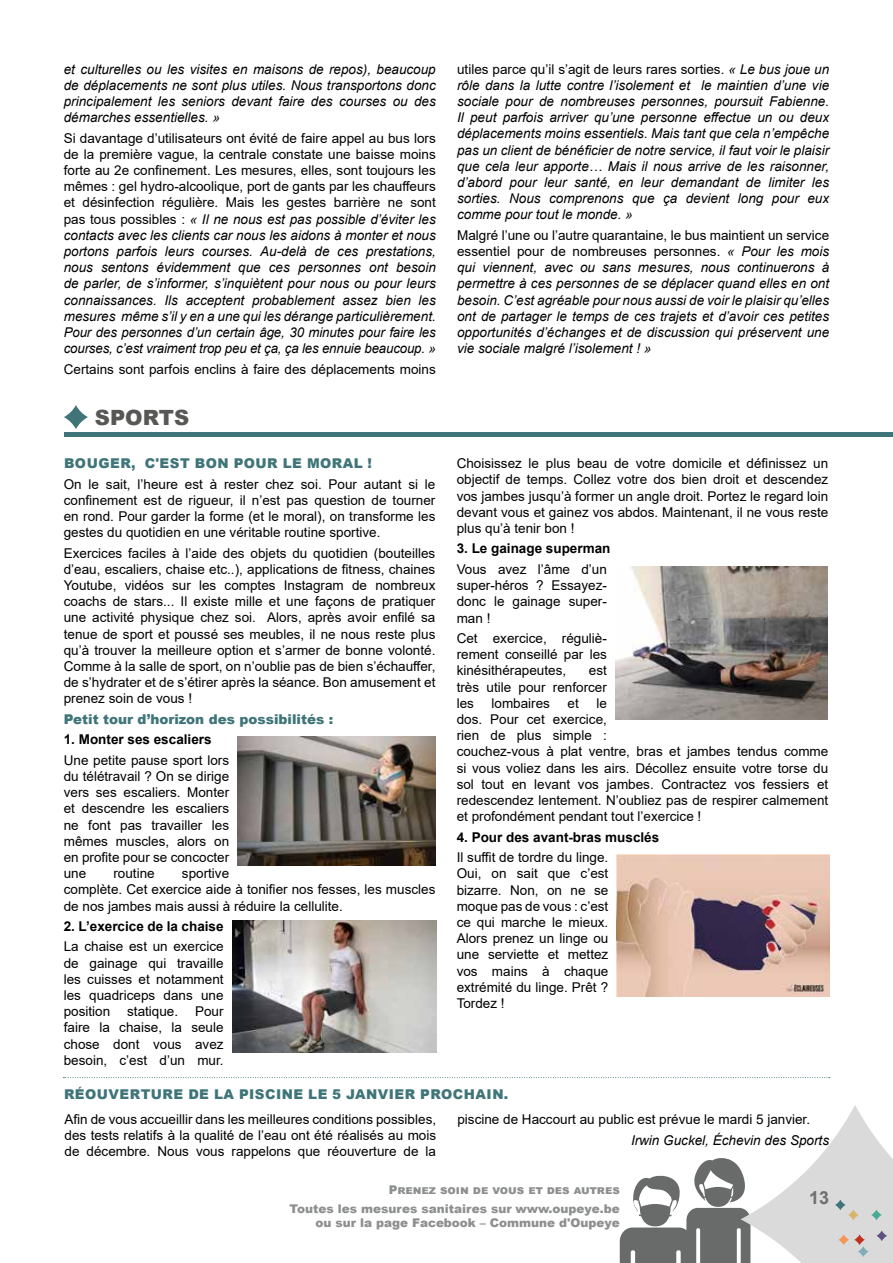
<style>
.page{position:relative;width:893px;height:1263px;background:#fff}
.page>*{position:absolute;margin:0;border:0;box-sizing:border-box;transform-origin:0 0}
.t1{font:900 21px "Arial";color:#575756}
.t2{font:700 18px "Arial";color:#706f6f}
.t3{font:13.5px/16.2px "Arial";color:#000;text-align:justify}
.t4{font:italic 13.5px/16.2px "Arial";color:#000;text-align:justify}
.t5{font:700 13.5px "Arial";color:#000}
.t6{font:900 13.5px "Arial";letter-spacing:.035em;color:#3f7578}
.t7{font:900 13.5px "Arial";color:#3f7578}
.t8{font:900 12px/18.6px "Arial";color:#8d8f8f;text-align:right}
.s1{font-style:normal}
</style>
<div class="page">
<svg style="left:620px;top:1105px;width:273px;height:158px"></svg>
<svg style="left:835px;top:1199px;width:11px;height:11px"></svg>
<svg style="left:848px;top:1209px;width:11px;height:11px"></svg>
<svg style="left:871px;top:1209px;width:11px;height:11px"></svg>
<svg style="left:876px;top:1230px;width:11px;height:11px"></svg>
<svg style="left:854px;top:1234px;width:11px;height:11px"></svg>
<svg style="left:858px;top:1246px;width:11px;height:11px"></svg>
<svg style="left:838px;top:1234px;width:11px;height:11px"></svg>
<svg style="left:64px;top:405px;width:24px;height:24px"></svg>
<hr style="left:64px;top:432px;width:829px;height:4px;background:#3f7578">
<img style="left:238px;top:737px;width:197px;height:129px">
<img style="left:232px;top:921px;width:204px;height:132px">
<img style="left:615px;top:566px;width:213px;height:153px">
<img style="left:617px;top:854px;width:212px;height:142px">
<svg style="left:63px;top:1077px;width:767px;height:1px"></svg>
<p class="t4" style="left:64px;top:61px;width:374px">et culturelles ou les visites en maisons de repos), beaucoup de déplacements ne sont plus utiles. Nous transportons donc principalement les seniors devant faire des courses ou des démarches essentielles. »</p>
<p class="t4" style="left:64px;top:130px;width:374px"><span class="s1">Si davantage d’utilisateurs ont évité de faire appel au bus lors de la première vague, la centrale constate une baisse moins forte au 2e confinement. Les mesures, elles, sont toujours les mêmes : gel hydro-alcoolique, port de gants par les chauffeurs et désinfection régulière. Mais les gestes barrière ne sont pas tous possibles :</span> « Il ne nous est pas possible d’éviter les contacts avec les clients car nous les aidons à monter et nous portons parfois leurs courses. Au-delà de ces prestations, nous sentons évidemment que ces personnes ont besoin de parler, de s’informer, s’inquiètent pour nous ou pour leurs connaissances. Ils acceptent probablement assez bien les mesures même s’il y en a une qui les dérange particulièrement.<br>Pour des personnes d’un certain âge, 30 minutes pour faire les courses, c’est vraiment trop peu et ça, ça les ennuie beaucoup. »</p>
<p class="t3" style="left:64px;top:361px;width:374px">Certains sont parfois enclins à faire des déplacements moins</p>
<h1 class="t1" style="left:95px;top:402px;width:96px">SPORTS</h1>
<p class="t6" style="left:64px;top:453px;width:310px">BOUGER, C'EST BON POUR LE MORAL !</p>
<p class="t3" style="left:64px;top:476px;width:373px">On le sait, l’heure est à rester chez soi. Pour autant si le confinement est de rigueur, il n’est pas question de tourner en rond. Pour garder la forme (et le moral), on transforme les gestes du quotidien en une véritable routine sportive.</p>
<p class="t3" style="left:64px;top:545px;width:373px">Exercices faciles à l’aide des objets du quotidien (bouteilles d’eau, escaliers, chaise etc..), applications de fitness, chaines Youtube, vidéos sur les comptes Instagram de nombreux coachs de stars... Il existe mille et une façons de pratiquer une activité physique chez soi. Alors, après avoir enfilé sa tenue de sport et poussé ses meubles, il ne nous reste plus qu’à trouver la meilleure option et s’armer de bonne volonté.<br>Comme à la salle de sport, on n’oublie pas de bien s’échauffer, de s’hydrater et de s’étirer après la séance. Bon amusement et prenez soin de vous !</p>
<p class="t7" style="left:64px;top:709px;width:271px">Petit tour d’horizon des possibilités :</p>
<p class="t5" style="left:64px;top:730px;width:149px">1. Monter ses escaliers</p>
<p class="t3" style="left:64px;top:752px;width:167px">Une petite pause sport lors du télétravail ? On se dirige vers ses escaliers. Monter et descendre les escaliers ne font pas travailler les mêmes muscles, alors on en profite pour se concocter une</p>
<p class="t3" style="left:64px;top:865px;width:373px;text-align:left;text-indent:118px">sportive<br>complète. Cet exercice aide à tonifier nos fesses, les muscles de nos jambes mais aussi à réduire la cellulite.</p>
<p class="t5" style="left:64px;top:917px;width:161px">2. L’exercice de la chaise</p>
<p class="t3" style="left:64px;top:938px;width:161px">La chaise est un exercice de gainage qui travaille les cuisses et notamment les quadriceps dans une position</p>
<p class="t3" style="left:113px;top:865px;width:43px">routine</p>
<p class="t3" style="left:64px;top:1003px;width:161px;text-indent:131px">Pour faire la chaise, la seule chose dont vous avez besoin, c’est d’un mur.</p>
<p class="t3" style="left:127px;top:1003px;width:53px">statique.</p>
<p class="t4" style="left:457px;top:61px;width:374px"><span class="s1">utiles parce qu’il s’agit de leurs rares sorties.</span> « Le bus joue un rôle dans la lutte contre l’isolement et le maintien d’une vie sociale pour de nombreuses personnes, poursuit Fabienne.<br>Il peut parfois arriver qu’une personne effectue un ou deux déplacements moins essentiels. Mais tant que cela n’empêche pas un client de bénéficier de notre service, il faut voir le plaisir que cela leur apporte… Mais il nous arrive de les raisonner, d’abord pour leur santé, en leur demandant de limiter les sorties. Nous comprenons que ça devient long pour eux comme pour tout le monde. »</p>
<p class="t4" style="left:457px;top:227px;width:374px"><span class="s1">Malgré l’une ou l’autre quarantaine, le bus maintient un service essentiel pour de nombreuses personnes.</span> « Pour les mois qui viennent, avec ou sans mesures, nous continuerons à permettre à ces personnes de se déplacer quand elles en ont besoin. C’est agréable pour nous aussi de voir le plaisir qu’elles ont de partager le temps de ces trajets et d’avoir ces petites opportunités d’échanges et de discussion qui préservent une vie sociale malgré l’isolement ! »</p>
<p class="t3" style="left:457px;top:455px;width:373px">Choisissez le plus beau de votre domicile et définissez un objectif de temps. Collez votre dos bien droit et descendez vos jambes jusqu’à former un angle droit. Portez le regard loin devant vous et gainez vos abdos. Maintenant, il ne vous reste plus qu’à tenir bon !</p>
<p class="t5" style="left:457px;top:539px;width:155px">3. Le gainage superman</p>
<p class="t3" style="left:457px;top:561px;width:152px">Vous avez l’âme d’un super-héros ? Essayez&shy;donc le gainage super&shy;man !</p>
<p class="t3" style="left:457px;top:630px;width:152px">Cet exercice, réguliè&shy;rement conseillé par les kinésithérapeutes,</p>
<p class="t3" style="left:457px;top:662px;width:152px;text-indent:132px">est très utile pour renforcer les</p>
<p class="t3" style="left:457px;top:695px;width:373px;text-align:left;text-indent:140px">le<br>dos. Pour cet exercice,<br>rien de plus simple :<br>couchez-vous à plat ventre, bras et jambes tendus comme si vous voliez dans les airs. Décollez ensuite votre torse du sol tout en levant vos jambes. Contractez vos fessiers et redescendez lentement. N’oubliez pas de respirer calmement et profondément pendant tout l’exercice !</p>
<p class="t5" style="left:457px;top:827px;width:204px">4. Pour des avant-bras musclés</p>
<p class="t3" style="left:457px;top:849px;width:153px">Il suffit de tordre du linge.<br>Oui, on sait que c’est bizarre. Non, on ne se moque pas de vous : c’est ce qui marche le mieux.<br>Alors prenez un linge ou une serviette et mettez vos mains à chaque extrémité du linge. Prêt ?<br>Tordez !</p>
<p class="t3" style="left:491px;top:695px;width:60px">lombaires</p>
<p class="t3" style="left:568px;top:695px;width:13px">et</p>
<p class="t6" style="left:64px;top:1085px;width:446px">RÉOUVERTURE DE LA PISCINE LE 5 JANVIER PROCHAIN.</p>
<p class="t3" style="left:65px;top:1111px;width:373px">Afin de vous accueillir dans les meilleures conditions possibles, des tests relatifs à la qualité de l’eau ont été réalisés au mois de décembre. Nous vous rappelons que réouverture de la</p>
<p class="t3" style="left:457px;top:1111px;width:354px">piscine de Haccourt au public est prévue le mardi 5 janvier.</p>
<p class="t4" style="left:631px;top:1132px;width:200px">Irwin Guckel, Échevin des Sports</p>
<p class="t8" style="left:289px;top:1180px;width:332px">Prenez soin de vous et des autres<br>Toutes les mesures sanitaires sur www.oupeye.be</p>
<p class="t8" style="left:315px;top:1213px;width:306px">ou sur la page Facebook – Commune d'Oupeye</p>
<h2 class="t2" style="left:809px;top:1185px;width:22px">13</h2>
</div>
